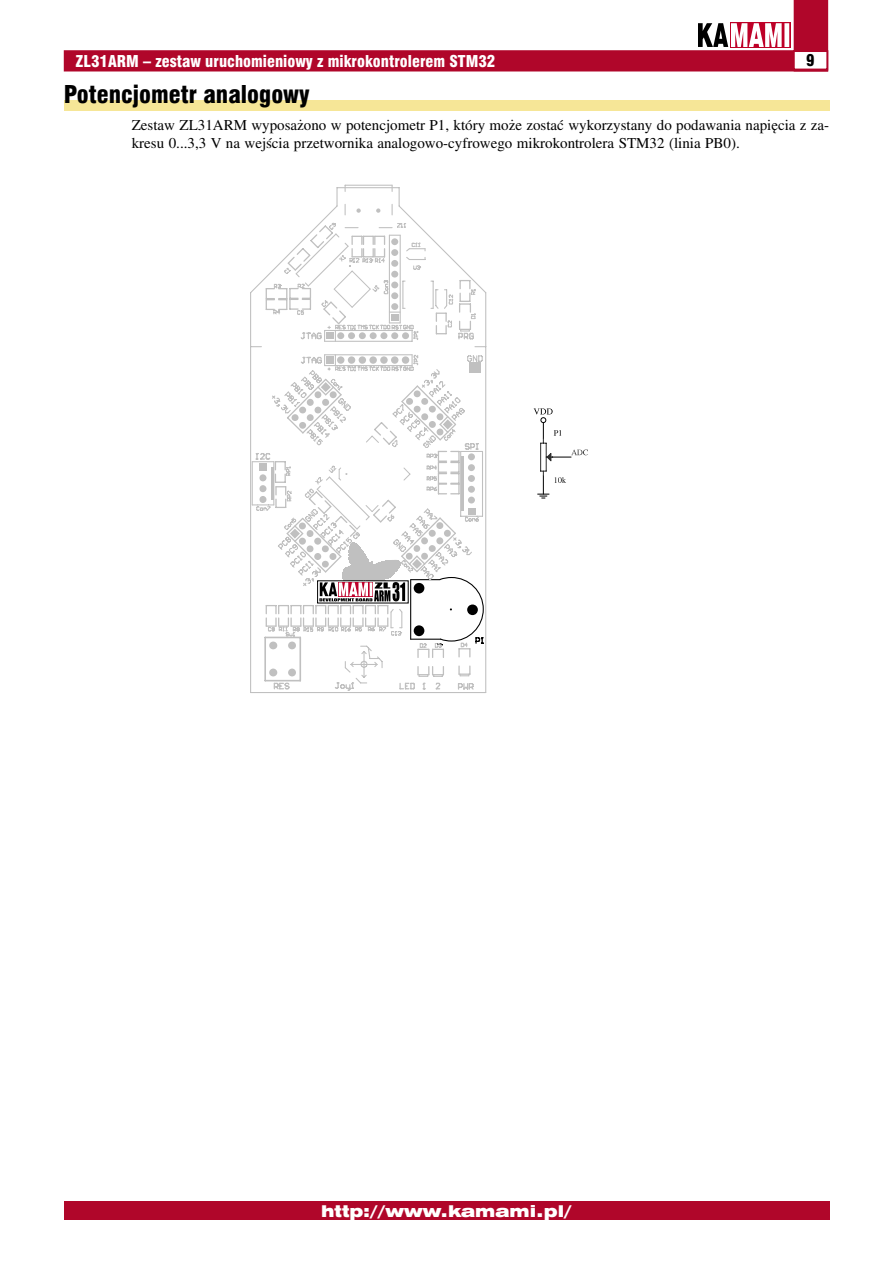
<style>
.page{position:relative;width:893px;height:1263px;background:#fff}
.page>*{position:absolute;margin:0;border:0;box-sizing:border-box;transform-origin:0 0}
.t1{font:24px "Swis 721 Blk Cn EU Normal";color:#000}
.t2{font:15.9px "Swis 721 Blk Cn EU Normal";color:#fff}
.t3{font:15.9px "Swis 721 Blk Ex EU Normal";color:#fff}
.t4{font:15.9px "Swis 721 Blk Cn EU Normal";color:#000}
.t5{font:15px/18px "Toronto";color:#000}
</style>
<div class="page">
<div style="left:64px;top:1201px;width:765px;height:19px;background:#b0062a"></div>
<div style="left:65px;top:51px;width:762px;height:20px;background:#b0062a"></div>
<div style="left:64px;top:50px;width:764px;height:21px;border:2px solid #b0062a"></div>
<svg style="left:698px;top:0;width:130px;height:71px"></svg>
<div style="left:64px;top:100px;width:765px;height:11px;background:#f6e697"></div>
<svg style="left:534px;top:408px;width:54px;height:91px"></svg>
<hr style="left:345px;top:185px;width:47px;height:1px;background:#c0c0c0">
<svg style="left:250px;top:187px;width:237px;height:506px"></svg>
<svg style="left:252px;top:222px;width:233px;height:470px"></svg>
<p class="t2" style="left:76px;top:51px;width:421px">ZL31ARM – zestaw uruchomieniowy z mikrokontrolerem STM32</p>
<p class="t4" style="left:806px;top:51px;width:10px">9</p>
<h1 class="t1" style="left:64px;top:80px;width:247px">Potencjometr analogowy</h1>
<p class="t5" style="left:132px;top:116px;width:699px">Zestaw ZL31ARM wyposażono w potencjometr P1, który może zostać wykorzystany do podawania napięcia z za&shy;kresu 0...3,3 V na wejścia przetwornika analogowo-cyfrowego mikrokontrolera STM32 (linia PB0).</p>
<p class="t3" style="left:321px;top:1201px;width:252px">http://www.kamami.pl/</p>
</div>
